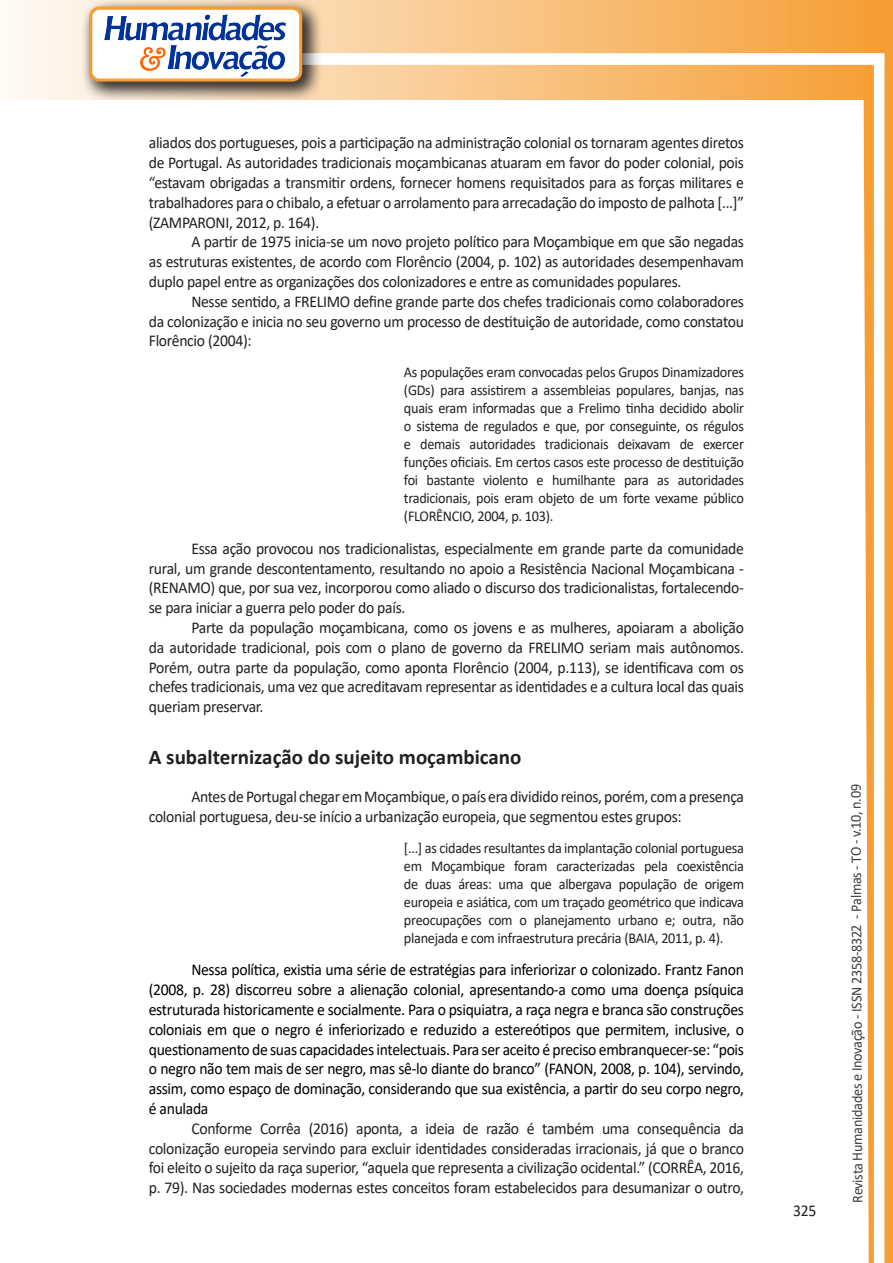
<style>
.page{position:relative;width:893px;height:1263px;background:#fff}
.page>*{position:absolute;margin:0;border:0;box-sizing:border-box;transform-origin:0 0}
.Titulo_2{font:700 21px "Calibri";color:#231f20}
.texto{font:16.5px/19.8px "Calibri";letter-spacing:-.02em;color:#231f20;text-align:justify;scale:.95 1}
.texto-2{font:16.5px/19.8px "Calibri";letter-spacing:-.02em;color:#000;text-align:justify;scale:.95 1}
.citacao{font:15px/18px "Calibri";letter-spacing:-.02em;color:#231f20;text-align:justify;scale:.95 1}
.t1{font:15px "Calibri";letter-spacing:-.025em;color:#3e3e3f;scale:.95 1}
</style>
<div class="page">
<svg style="left:5px;top:0;width:858px;height:100px;background:#f9c484"></svg>
<div style="left:302px;top:53px;width:582px;height:12px;background:#fff;border:2px solid #fff"></div>
<svg style="left:863px;top:0;width:30px;height:1263px"></svg>
<div style="left:81px;top:0;width:241px;height:102px;background:#231f20;opacity:.75"></div>
<div style="left:91px;top:8px;width:210px;height:72px;background:#fff;border-radius:9px"></div>
<img style="left:104px;top:14px;width:181px;height:62px">
<div style="left:89px;top:7px;width:213px;height:75px;border:3px solid #f69e34;border-radius:9px"></div>
<p class="texto" style="left:149px;top:133px;width:628px">aliados dos portugueses, pois a participação na administração colonial os tornaram agentes diretos de Portugal. As autoridades tradicionais moçambicanas atuaram em favor do poder colonial, pois “estavam obrigadas a transmitir ordens, fornecer homens requisitados para as forças militares e trabalhadores para o chibalo, a efetuar o arrolamento para arrecadação do imposto de palhota [...]” (ZAMPARONI, 2012, p. 164).</p>
<p class="texto" style="left:149px;top:232px;width:628px;text-indent:43px">A partir de 1975 inicia-se um novo projeto político para Moçambique em que são negadas as estruturas existentes, de acordo com Florêncio (2004, p. 102) as autoridades desempenhavam duplo papel entre as organizações dos colonizadores e entre as comunidades populares.</p>
<p class="texto" style="left:149px;top:291px;width:628px;text-indent:43px">Nesse sentido, a FRELIMO define grande parte dos chefes tradicionais como colaboradores da colonização e inicia no seu governo um processo de destituição de autoridade, como constatou Florêncio (2004):</p>
<p class="citacao" style="left:404px;top:363px;width:360px">As populações eram convocadas pelos Grupos Dinamizadores (GDs) para assistirem a assembleias populares, banjas, nas quais eram informadas que a Frelimo tinha decidido abolir o sistema de regulados e que, por conseguinte, os régulos e demais autoridades tradicionais deixavam de exercer funções oficiais. Em certos casos este processo de destituição foi bastante violento e humilhante para as autoridades tradicionais, pois eram objeto de um forte vexame público (FLORÊNCIO, 2004, p. 103).</p>
<p class="texto" style="left:149px;top:538px;width:628px;text-indent:43px">Essa ação provocou nos tradicionalistas, especialmente em grande parte da comunidade rural, um grande descontentamento, resultando no apoio a Resistência Nacional Moçambicana - (RENAMO) que, por sua vez, incorporou como aliado o discurso dos tradicionalistas, fortalecendo&shy;se para iniciar a guerra pelo poder do país.</p>
<p class="texto" style="left:149px;top:617px;width:628px;text-indent:43px">Parte da população moçambicana, como os jovens e as mulheres, apoiaram a abolição da autoridade tradicional, pois com o plano de governo da FRELIMO seriam mais autônomos.<br>Porém, outra parte da população, como aponta Florêncio (2004, p.113), se identificava com os chefes tradicionais, uma vez que acreditavam representar as identidades e a cultura local das quais queriam preservar.</p>
<p class="Titulo_2" style="left:149px;top:743px;width:374px">A subalternização do sujeito moçambicano</p>
<p class="texto" style="left:149px;top:786px;width:628px;text-indent:43px">Antes de Portugal chegar em Moçambique, o país era dividido reinos, porém, com a presença colonial portuguesa, deu-se início a urbanização europeia, que segmentou estes grupos:</p>
<p class="citacao" style="left:404px;top:838px;width:360px">[...] as cidades resultantes da implantação colonial portuguesa em Moçambique foram caracterizadas pela coexistência de duas áreas: uma que albergava população de origem europeia e asiática, com um traçado geométrico que indicava preocupações com o planejamento urbano e; outra, não planejada e com infraestrutura precária (BAIA, 2011, p. 4).</p>
<p class="texto-2" style="left:149px;top:959px;width:628px;text-indent:43px">Nessa política, existia uma série de estratégias para inferiorizar o colonizado. Frantz Fanon (2008, p. 28) discorreu sobre a alienação colonial, apresentando-a como uma doença psíquica estruturada historicamente e socialmente. Para o psiquiatra, a raça negra e branca são construções coloniais em que o negro é inferiorizado e reduzido a estereótipos que permitem, inclusive, o questionamento de suas capacidades intelectuais. Para ser aceito é preciso embranquecer-se: “pois o negro não tem mais de ser negro, mas sê-lo diante do branco” (FANON, 2008, p. 104), servindo, assim, como espaço de dominação, considerando que sua existência, a partir do seu corpo negro, é anulada</p>
<p class="texto" style="left:149px;top:1118px;width:628px;text-indent:43px">Conforme Corrêa (2016) aponta, a ideia de razão é também uma consequência da colonização europeia servindo para excluir identidades consideradas irracionais, já que o branco foi eleito o sujeito da raça superior, “aquela que representa a civilização ocidental.” (CORRÊA, 2016, p. 79). Nas sociedades modernas estes conceitos foram estabelecidos para desumanizar o outro,</p>
<p class="texto" style="left:793px;top:1200px;width:26px">325</p>
<p class="t1" style="left:846px;top:1203px;width:442px;rotate:-90deg">Revista Humanidades e Inovação - ISSN 2358-8322 - Palmas - TO - v.10, n.09</p>
</div>
